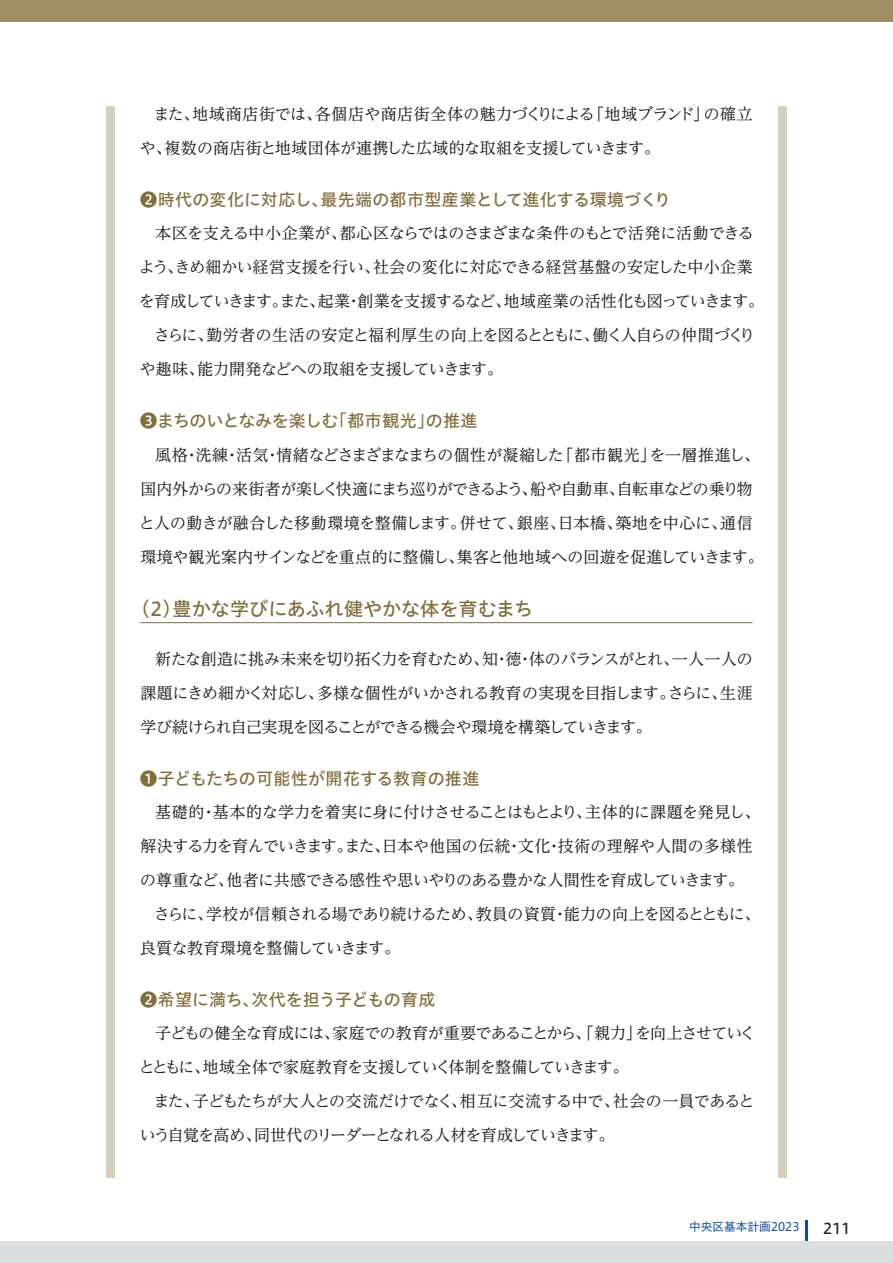
<style>
.page{position:relative;width:893px;height:1263px;background:#fff}
.page>*{position:absolute;margin:0;border:0;box-sizing:border-box;transform-origin:0 0}
.t1{font:19.2px "Hiragino UD Sans Std N W5";letter-spacing:-.005em;color:#816e3b}
.t2{font:16.95px "Hiragino UD Sans Std N W5";color:#816e3b}
.t3{font:15.9px/34px "UD Reimin Pr 6 N";letter-spacing:-.03em;color:#231f20}
.t4{font:15.9px/34px "UD Reimin Pr 6 N";letter-spacing:.01em;color:#231f20}
.t5{font:15.9px/34px "UD Reimin Pr 6 N";letter-spacing:-.05em;color:#231f20}
.t6{font:15.9px "UD Reimin Pr 6 N";letter-spacing:-.06em;color:#231f20}
.t7{font:15.9px "UD Reimin Pr 6 N";letter-spacing:-.01em;color:#231f20}
.t8{font:14.85px "Hiragino UD Sans Std N W5";color:#231f20}
.t9{font:11.7px "Hiragino UD Sans Std N W4";color:#0d4da1}
</style>
<div class="page">
<div style="left:0;top:0;width:893px;height:21px;background:#a18e65"></div>
<hr style="left:806px;top:1220px;width:2px;height:22px;background:#0d4da1">
<div style="left:0;top:1242px;width:893px;height:21px;background:#dcdddf"></div>
<hr style="left:140px;top:622px;width:613px;height:1px;background:#816e3b">
<div style="left:106px;top:106px;width:9px;height:1072px;background:#d8cebc"></div>
<div style="left:778px;top:106px;width:9px;height:1072px;background:#d8cebc"></div>
<p class="t4" style="left:140px;top:97px;width:614px;text-indent:14px">また、地域商店街では、各個店や商店街全体の魅力づくりによる「地域ブランド」の確立や、複数の商店街と地域団体が連携した広域的な取組を支援していきます。</p>
<p class="t2" style="left:140px;top:187px;width:532px">❷時代の変化に対応し、最先端の都市型産業として進化する環境づくり</p>
<p class="t3" style="left:155px;top:216px;width:600px">本区を支える中小企業が、都心区ならではのさまざまな条件のもとで活発に活動できる</p>
<p class="t4" style="left:139px;top:250px;width:615px">よう、きめ細かい経営支援を行い、社会の変化に対応できる経営基盤の安定した中小企業</p>
<p class="t6" style="left:139px;top:288px;width:627px">を育成していきます。また、起業・創業を支援するなど、地域産業の活性化も図っていきます。</p>
<p class="t7" style="left:154px;top:322px;width:602px">さらに、勤労者の生活の安定と福利厚生の向上を図るとともに、働く人自らの仲間づくり</p>
<p class="t3" style="left:140px;top:352px;width:365px">や趣味、能力開発などへの取組を支援していきます。</p>
<p class="t2" style="left:140px;top:408px;width:339px">❸まちのいとなみを楽しむ「都市観光」の推進</p>
<p class="t3" style="left:139px;top:437px;width:626px;text-indent:17px">風格・洗練・活気・情緒などさまざまなまちの個性が凝縮した「都市観光」を一層推進し、国内外からの来街者が楽しく快適にまち巡りができるよう、船や自動車、自転車などの乗り物と人の動きが融合した移動環境を整備します。併せて、銀座、日本橋、築地を中心に、通信環境や観光案内サインなどを重点的に整備し、集客と他地域への回遊を促進していきます。</p>
<p class="t1" style="left:131px;top:595px;width:404px">（2）豊かな学びにあふれ健やかな体を育むまち</p>
<p class="t3" style="left:140px;top:641px;width:614px;text-align:justify;text-indent:15px">新たな創造に挑み未来を切り拓く力を育むため、知・徳・体のバランスがとれ、一人一人の課題にきめ細かく対応し、多様な個性がいかされる教育の実現を目指します。さらに、生涯学び続けられ自己実現を図ることができる機会や環境を構築していきます。</p>
<p class="t2" style="left:140px;top:765px;width:340px">❶子どもたちの可能性が開花する教育の推進</p>
<p class="t3" style="left:140px;top:794px;width:622px;text-indent:15px">基礎的・基本的な学力を着実に身に付けさせることはもとより、主体的に課題を発見し、解決する力を育んでいきます。また、日本や他国の伝統・文化・技術の理解や人間の多様性の尊重など、他者に共感できる感性や思いやりのある豊かな人間性を育成していきます。</p>
<p class="t3" style="left:140px;top:896px;width:622px;text-indent:14px">さらに、学校が信頼される場であり続けるため、教員の資質・能力の向上を図るとともに、良質な教育環境を整備していきます。</p>
<p class="t2" style="left:140px;top:986px;width:297px">❷希望に満ち、次代を担う子どもの育成</p>
<p class="t5" style="left:139px;top:1015px;width:619px;text-indent:17px">子どもの健全な育成には、家庭での教育が重要であることから、「親力」を向上させていくとともに、地域全体で家庭教育を支援していく体制を整備していきます。</p>
<p class="t3" style="left:140px;top:1083px;width:616px;text-indent:14px">また、子どもたちが大人との交流だけでなく、相互に交流する中で、社会の一員であるという自覚を高め、同世代のリーダーとなれる人材を育成していきます。</p>
<p class="t9" style="left:689px;top:1217px;width:112px">中央区基本計画2023</p>
<p class="t8" style="left:823px;top:1217px;width:29px">211</p>
</div>
